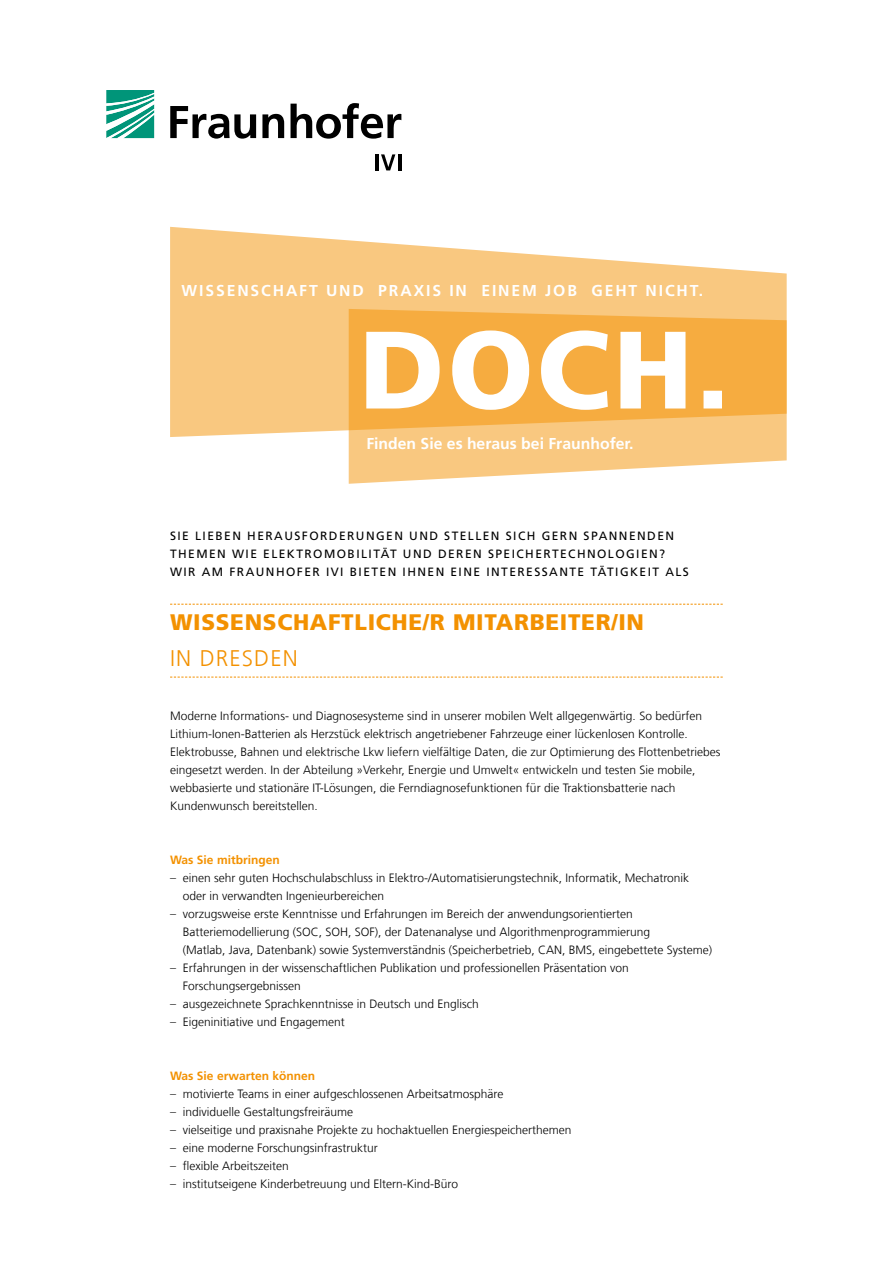
<style>
.page{position:relative;width:893px;height:1263px;background:#fff}
.page>*{position:absolute;margin:0;border:0;box-sizing:border-box;transform-origin:0 0}
.Position{font:900 22.5px/36px "Frutiger LT Com";letter-spacing:.03em;color:#f39100}
.Vignette_oben{font:700 15.75px "Frutiger LT Com";letter-spacing:.12em;color:#fff}
.Vignette_unten{font:700 15.75px "Frutiger LT Com";color:#fff}
.Ueberschrift_Fließte{font:300 12px/18px "Frutiger LT Com";color:#000}
.Fließtext{font:300 12px/18px "Frutiger LT Com";color:#000}
.Aufzählung{font:300 12px "Frutiger LT Com";color:#000}
.Einleitungstext{font:12px "Frutiger LT Com";letter-spacing:.12em;color:#000}
.Ueberschrift_Fließte-2{font:700 12px "Frutiger LT Com";color:#f39100}
.s1{font-weight:300}
</style>
<div class="page">
<svg style="left:170px;top:227px;width:617px;height:210px;fill:#f9c880"></svg>
<svg style="left:349px;top:309px;width:438px;height:175px;fill:#f9c880"></svg>
<svg style="left:366px;top:330px;width:356px;height:80px"></svg>
<svg style="left:170px;top:604px;width:553px;height:1px"></svg>
<svg style="left:170px;top:677px;width:553px;height:1px"></svg>
<svg style="left:106px;top:90px;width:48px;height:48px"></svg>
<svg style="left:170px;top:103px;width:231px;height:36px"></svg>
<hr style="left:375px;top:154px;width:3px;height:16px;background:#000">
<svg style="left:381px;top:154px;width:14px;height:16px"></svg>
<hr style="left:398px;top:154px;width:3px;height:16px;background:#000">
<p class="Vignette_oben" style="left:181px;top:282px;width:523px">WISSENSCHAFT UND PRAXIS IN EINEM JOB GEHT NICHT.</p>
<p class="Vignette_unten" style="left:366px;top:434px;width:269px">Finden Sie es heraus bei Fraunhofer.</p>
<p class="Einleitungstext" style="left:170px;top:529px;width:505px">SIE LIEBEN HERAUSFORDERUNGEN UND STELLEN SICH GERN SPANNENDEN</p>
<p class="Einleitungstext" style="left:170px;top:547px;width:497px">THEMEN WIE ELEKTROMOBILITÄT UND DEREN SPEICHERTECHNOLOGIEN?</p>
<p class="Einleitungstext" style="left:170px;top:565px;width:520px">WIR AM FRAUNHOFER IVI BIETEN IHNEN EINE INTERESSANTE TÄTIGKEIT ALS</p>
<p class="Position" style="left:170px;top:604px;width:475px">WISSENSCHAFTLICHE/R MITARBEITER/IN<br><span class="s1">IN DRESDEN</span></p>
<p class="Fließtext" style="left:170px;top:707px;width:552px">Moderne Informations- und Diagnosesysteme sind in unserer mobilen Welt allgegenwärtig. So bedürfen Lithium-Ionen-Batterien als Herzstück elektrisch angetriebener Fahrzeuge einer lückenlosen Kontrolle.<br>Elektrobusse, Bahnen und elektrische Lkw liefern vielfältige Daten, die zur Optimierung des Flottenbetriebes eingesetzt werden. In der Abteilung »Verkehr, Energie und Umwelt« entwickeln und testen Sie mobile, webbasierte und stationäre IT-Lösungen, die Ferndiagnosefunktionen für die Traktionsbatterie nach</p>
<p class="Fließtext" style="left:170px;top:797px;width:149px">Kundenwunsch bereitstellen.</p>
<p class="Ueberschrift_Fließte-2" style="left:170px;top:853px;width:111px">Was Sie mitbringen</p>
<p class="Ueberschrift_Fließte" style="left:183px;top:869px;width:508px;text-indent:-13px">– einen sehr guten Hochschulabschluss in Elektro-/Automatisierungstechnik, Informatik, Mechatronik oder in verwandten Ingenieurbereichen</p>
<p class="Ueberschrift_Fließte" style="left:170px;top:905px;width:464px">– vorzugsweise erste Kenntnisse und Erfahrungen im Bereich der anwendungsorientierten</p>
<p class="Ueberschrift_Fließte" style="left:183px;top:923px;width:469px">Batteriemodellierung (SOC, SOH, SOF), der Datenanalyse und Algorithmenprogrammierung</p>
<p class="Ueberschrift_Fließte" style="left:183px;top:941px;width:531px">(Matlab, Java, Datenbank) sowie Systemverständnis (Speicherbetrieb, CAN, BMS, eingebettete Systeme)</p>
<p class="Ueberschrift_Fließte" style="left:183px;top:959px;width:447px;text-indent:-13px">– Erfahrungen in der wissenschaftlichen Publikation und professionellen Präsentation von<br>Forschungsergebnissen</p>
<p class="Ueberschrift_Fließte" style="left:170px;top:995px;width:310px">– ausgezeichnete Sprachkenntnisse in Deutsch und Englisch</p>
<p class="Ueberschrift_Fließte" style="left:170px;top:1013px;width:176px">– Eigeninitiative und Engagement</p>
<p class="Ueberschrift_Fließte-2" style="left:170px;top:1069px;width:146px">Was Sie erwarten können</p>
<p class="Aufzählung" style="left:170px;top:1087px;width:335px">– motivierte Teams in einer aufgeschlossenen Arbeitsatmosphäre</p>
<p class="Aufzählung" style="left:170px;top:1105px;width:185px">– individuelle Gestaltungsfreiräume</p>
<p class="Aufzählung" style="left:170px;top:1123px;width:403px">– vielseitige und praxisnahe Projekte zu hochaktuellen Energiespeicherthemen</p>
<p class="Aufzählung" style="left:170px;top:1141px;width:209px">– eine moderne Forschungsinfrastruktur</p>
<p class="Aufzählung" style="left:170px;top:1159px;width:120px">– flexible Arbeitszeiten</p>
<p class="Aufzählung" style="left:170px;top:1177px;width:289px">– institutseigene Kinderbetreuung und Eltern-Kind-Büro</p>
</div>
